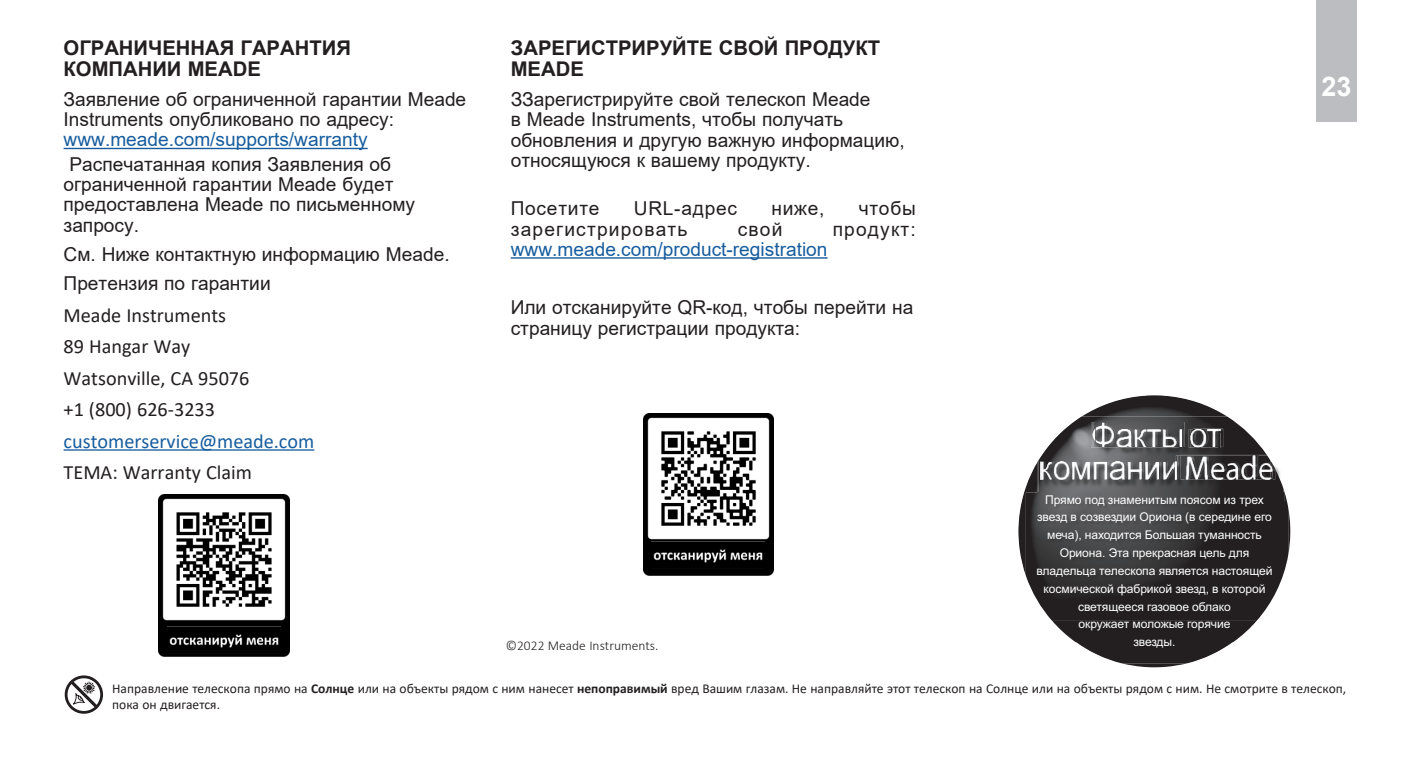
<style>
.page{position:relative;width:1418px;height:770px;background:#fff}
.page>*{position:absolute;margin:0;border:0;box-sizing:border-box;transform-origin:0 0}
.t1{font:700 27px "Arial";color:#fff}
.t2{font:20.25px "Calibri";color:#231f20}
.t3{font:700 20.25px/20.2px "Arial";color:#231f20}
.t4{font:20.25px "Calibri";color:#175d9e}
.t5{font:19.12px/20.2px "Arial";color:#231f20}
.t6{font:19.12px "Arial";color:#175d9e}
.t7{font:19.12px "Arial";letter-spacing:.065em;color:#231f20}
.t8{font:19.12px "Arial";letter-spacing:.04em;color:#231f20}
.t9{font:13.5px/16.2px "Calibri";color:#231f20}
.t10{font:300 13.5px "Calibri";color:#231f20}
.t11{font:12.15px/17.8px "Arial";letter-spacing:-.01em;color:#fff;text-align:center}
.s1{color:#175d9e}
.s2{font-weight:700}
</style>
<div class="page">
<hr style="left:64px;top:148px;width:304px;height:1px;background:#175d9e">
<hr style="left:64px;top:449px;width:250px;height:1px;background:#175d9e">
<div style="left:1316px;top:0;width:40px;height:122px;background:#bcbdc0"></div>
<img style="left:159px;top:494px;width:130px;height:162px">
<hr style="left:511px;top:257px;width:316px;height:1px;background:#175d9e">
<img style="left:643px;top:413px;width:130px;height:162px">
<img style="left:652px;top:541px;width:112px;height:27px">
<img style="left:168px;top:626px;width:112px;height:27px">
<svg style="left:65px;top:675px;width:38px;height:39px"></svg>
<img style="left:1018px;top:395px;width:208px;height:129px">
<img style="left:1037px;top:416px;width:1px;height:44px">
<img style="left:1037px;top:460px;width:1px;height:32px">
<img style="left:1038px;top:487px;width:246px;height:5px">
<img style="left:1038px;top:416px;width:245px;height:73px">
<img style="left:1092px;top:422px;width:87px;height:26px">
<svg style="left:1091px;top:429px;width:2px;height:11px"></svg>
<img style="left:1041px;top:480px;width:134px;height:1px">
<img style="left:1060px;top:480px;width:55px;height:1px">
<svg style="left:1039px;top:461px;width:3px;height:19px"></svg>
<img style="left:1177px;top:480px;width:95px;height:1px">
<img style="left:1181px;top:422px;width:3px;height:24px">
<img style="left:1193px;top:428px;width:30px;height:19px">
<img style="left:1198px;top:428px;width:25px;height:3px">
<img style="left:1093px;top:428px;width:3px;height:19px">
<img style="left:1179px;top:422px;width:2px;height:7px">
<svg style="left:1179px;top:429px;width:3px;height:19px"></svg>
<img style="left:1176px;top:425px;width:3px;height:22px">
<img style="left:1096px;top:422px;width:80px;height:25px">
<svg style="left:1188px;top:429px;width:32px;height:19px"></svg>
<img style="left:1193px;top:429px;width:1px;height:18px">
<img style="left:1194px;top:429px;width:24px;height:18px">
<img style="left:1041px;top:462px;width:133px;height:18px">
<img style="left:1044px;top:461px;width:130px;height:18px">
<img style="left:1185px;top:479px;width:82px;height:1px">
<svg style="left:1174px;top:461px;width:5px;height:19px"></svg>
<svg style="left:1267px;top:455px;width:8px;height:25px"></svg>
<img style="left:1180px;top:455px;width:6px;height:24px">
<img style="left:1186px;top:455px;width:84px;height:24px">
<img style="left:1026px;top:492px;width:262px;height:128px">
<img style="left:1051px;top:620px;width:206px;height:22px">
<img style="left:1075px;top:642px;width:158px;height:21px">
<img style="left:1038px;top:492px;width:245px;height:9px">
<p class="t3" style="left:64px;top:38px;width:289px">ОГРАНИЧЕННАЯ ГАРАНТИЯ<br>КОМПАНИИ MEADE</p>
<p class="t5" style="left:64px;top:89px;width:404px">Заявление об ограниченной гарантии Meade<br>Instruments опубликовано по адресу: <span class="s1">www.meade.com/supports/warranty</span></p>
<p class="t5" style="left:64px;top:154px;width:353px;text-indent:6px">Распечатанная копия Заявления об ограниченной гарантии Meade будет предоставлена Meade по письменному запросу.</p>
<p class="t5" style="left:64px;top:244px;width:387px">См. Ниже контактную информацию Meade.</p>
<p class="t5" style="left:64px;top:273px;width:209px">Претензия по гарантии</p>
<p class="t2" style="left:64px;top:301px;width:164px">Meade Instruments</p>
<p class="t2" style="left:64px;top:332px;width:128px">89 Hangar Way</p>
<p class="t2" style="left:64px;top:364px;width:187px">Watsonville, CA 95076</p>
<p class="t2" style="left:64px;top:395px;width:153px">+1 (800) 626-3233</p>
<p class="t4" style="left:64px;top:427px;width:252px">customerservice@meade.com</p>
<p class="t2" style="left:64px;top:458px;width:190px">ТЕМА: Warranty Claim</p>
<p class="t3" style="left:511px;top:38px;width:371px">ЗАРЕГИСТРИРУЙТЕ СВОЙ ПРОДУКТ<br>MEADE</p>
<p class="t5" style="left:511px;top:89px;width:396px">ЗЗарегистрируйте свой телескоп Meade<br>в Meade Instruments, чтобы получать обновления и другую важную информацию, относящуюся к вашему продукту.</p>
<p class="t8" style="left:511px;top:195px;width:90px">Посетите</p>
<p class="t8" style="left:634px;top:195px;width:105px">URL-адрес</p>
<p class="t5" style="left:771px;top:198px;width:55px">ниже,</p>
<p class="t5" style="left:858px;top:198px;width:59px">чтобы</p>
<p class="t7" style="left:511px;top:216px;width:178px">зарегистрировать</p>
<p class="t5" style="left:738px;top:219px;width:46px">свой</p>
<p class="t7" style="left:832px;top:216px;width:85px">продукт:</p>
<p class="t6" style="left:511px;top:236px;width:318px">www.meade.com/product-registration</p>
<p class="t5" style="left:511px;top:297px;width:404px">Или отсканируйте QR-код, чтобы перейти на страницу регистрации продукта:</p>
<p class="t10" style="left:506px;top:637px;width:154px">©2022 Meade Instruments.</p>
<p class="t1" style="left:1321px;top:67px;width:32px">23</p>
<p class="t11" style="left:1036px;top:490px;width:237px">Прямо под знаменитым поясом из трех звезд в созвездии Ориона (в середине его меча), находится Большая туманность<br>Ориона. Эта прекрасная цель для владельца телескопа является настоящей космической фабрикой звезд, в которой светящееся газовое облако<br>окружает моложые горячие<br>звезды.</p>
<p class="t9" style="left:112px;top:679px;width:1235px">Направление телескопа прямо на <span class="s2">Солнце</span> или на объекты рядом с ним нанесет <span class="s2">непоправимый</span> вред Вашим глазам. Не направляйте этот телескоп на Солнце или на объекты рядом с ним. Не смотрите в телескоп, пока он двигается.</p>
</div>
